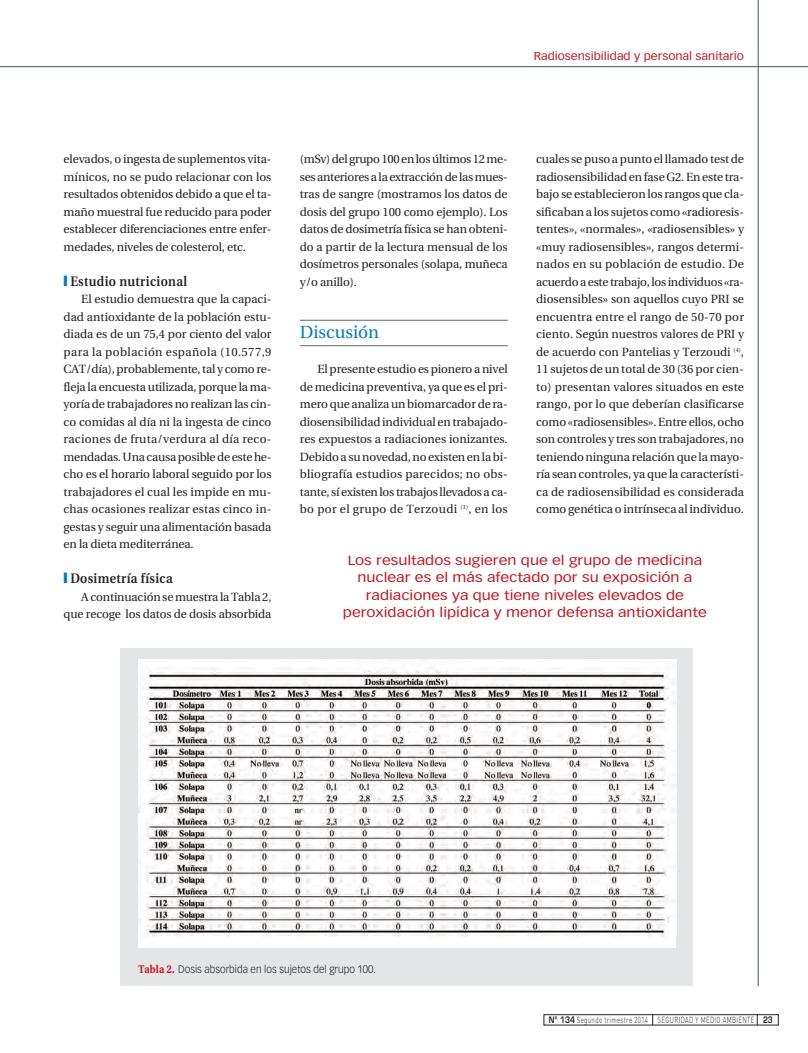
<style>
.page{position:relative;width:808px;height:1053px;background:#fff}
.page>*{position:absolute;margin:0;border:0;box-sizing:border-box;transform-origin:0 0}
.t1{font:17.5px "Utopia";color:#007cc2}
.t2{font:600 13.75px "Utopia";letter-spacing:.025em;color:#231f20;scale:.9 1}
.t3{font:13.12px/17.5px "Vectora LT";color:#cd151d;text-align:center;scale:1.2 1}
.t4{font:11.88px/17.5px "Utopia";letter-spacing:-.01em;color:#231f20;text-align:justify}
.t5{font:11.25px "Vectora LT";color:#cd151d;scale:1.1 1}
.t6{font:300 10.62px "Vectora LT";color:#231f20;scale:.95 1}
.t7{font:300 8.75px "DIN";letter-spacing:.05em;color:#231f20;scale:.7 1}
.s1{color:#007cc2}
.s2{font-family:"Utopia";font-weight:700;font-size:11.25px;color:#cd151d}
.s3{font-family:"Eurostile";font-weight:600}
</style>
<div class="page">
<hr style="left:0;top:66px;width:808px;height:1px;background:#45555f">
<hr style="left:758px;top:0;width:1px;height:986px;background:#45555f">
<hr style="left:300px;top:320px;width:208px;height:1px;background:#5d6e65">
<hr style="left:300px;top:345px;width:208px;height:1px;background:#5d6e65">
<div style="left:544px;top:1014px;width:234px;height:11px;border:1px solid #231f20"></div>
<div style="left:120px;top:648px;width:572px;height:338px;background:#e4e5e7"></div>
<div style="left:138px;top:659px;width:538px;height:288px;background:#fff"></div>
<img style="left:138px;top:667px;width:538px;height:269px">
<p class="t5" style="left:534px;top:52px;width:193px">Radiosensibilidad y personal sanitario</p>
<p class="t4" style="left:64px;top:151px;width:209px">elevados, o ingesta de suplementos vita&shy;mínicos, no se pudo relacionar con los resultados obtenidos debido a que el ta&shy;maño muestral fue reducido para poder establecer diferenciaciones entre enfer&shy;medades, niveles de colesterol, etc.</p>
<p class="t2" style="left:64px;top:275px;width:139px"><span class="s1">❙</span> Estudio nutricional</p>
<p class="t4" style="left:64px;top:291px;width:209px;text-indent:18px">El estudio demuestra que la capaci&shy;dad antioxidante de la población estu&shy;diada es de un 75,4 por ciento del valor para la población española (10.577,9<br>CAT/día), probablemente, tal y como re&shy;fleja la encuesta utilizada, porque la ma&shy;yoría de trabajadores no realizan las cin&shy;co comidas al día ni la ingesta de cinco raciones de fruta/verdura al día reco&shy;mendadas. Una causa posible de este he&shy;cho es el horario laboral seguido por los trabajadores el cual les impide en mu&shy;chas ocasiones realizar estas cinco in&shy;gestas y seguir una alimentación basada en la dieta mediterránea.</p>
<p class="t2" style="left:64px;top:572px;width:123px"><span class="s1">❙</span> Dosimetría física</p>
<p class="t4" style="left:64px;top:589px;width:209px;text-align:right">A continuación se muestra la Tabla 2, que recoge los datos de dosis absorbida</p>
<p class="t4" style="left:300px;top:151px;width:209px">(mSv) del grupo 100 en los últimos 12 me&shy;ses anteriores a la extracción de las mues&shy;tras de sangre (mostramos los datos de dosis del grupo 100 como ejemplo). Los datos de dosimetría física se han obteni&shy;do a partir de la lectura mensual de los dosímetros personales (solapa, muñeca y/o anillo).</p>
<h1 class="t1" style="left:300px;top:325px;width:81px">Discusión</h1>
<p class="t4" style="left:300px;top:361px;width:209px;text-indent:18px">El presente estudio es pionero a nivel de medicina preventiva, ya que es el pri&shy;mero que analiza un biomarcador de ra&shy;diosensibilidad individual en trabajado&shy;res expuestos a radiaciones ionizantes.<br>Debido a su novedad, no existen en la bi&shy;bliografía estudios parecidos; no obs&shy;tante, sí existen los trabajos llevados a ca&shy;bo por el grupo de Terzoudi <sup>(1)</sup>, en los</p>
<p class="t4" style="left:536px;top:151px;width:209px">cuales se puso a punto el llamado test de radiosensibilidad en fase G2. En este tra&shy;bajo se establecieron los rangos que cla&shy;sificaban a los sujetos como «radioresis&shy;tentes», «normales», «radiosensibles» y «muy radiosensibles», rangos determi&shy;nados en su población de estudio. De acuerdo a este trabajo, los individuos «ra&shy;diosensibles» son aquellos cuyo PRI se encuentra entre el rango de 50-70 por ciento. Según nuestros valores de PRI y de acuerdo con Pantelias y Terzoudi <sup>(4)</sup>, 11 sujetos de un total de 30 (36 por cien&shy;to) presentan valores situados en este rango, por lo que deberían clasificarse como «radiosensibles». Entre ellos, ocho son controles y tres son trabajadores, no teniendo ninguna relación que la mayo&shy;ría sean controles, ya que la característi&shy;ca de radiosensibilidad es considerada como genética o intrínseca al individuo.</p>
<p class="t3" style="left:343px;top:552px;width:305px">Los resultados sugieren que el grupo de medicina nuclear es el más afectado por su exposición a radiaciones ya que tiene niveles elevados de peroxidación lipídica y menor defensa antioxidante</p>
<p class="t6" style="left:138px;top:964px;width:252px"><span class="s2">Tabla 2.</span> Dosis absorbida en los sujetos del grupo 100.</p>
<p class="t7" style="left:549px;top:1016px;width:322px"><span class="s3">Nº 134</span> Segundo trimestre 2014 SEGURIDAD Y MEDIO AMBIENTE <span class="s3">23</span></p>
</div>
